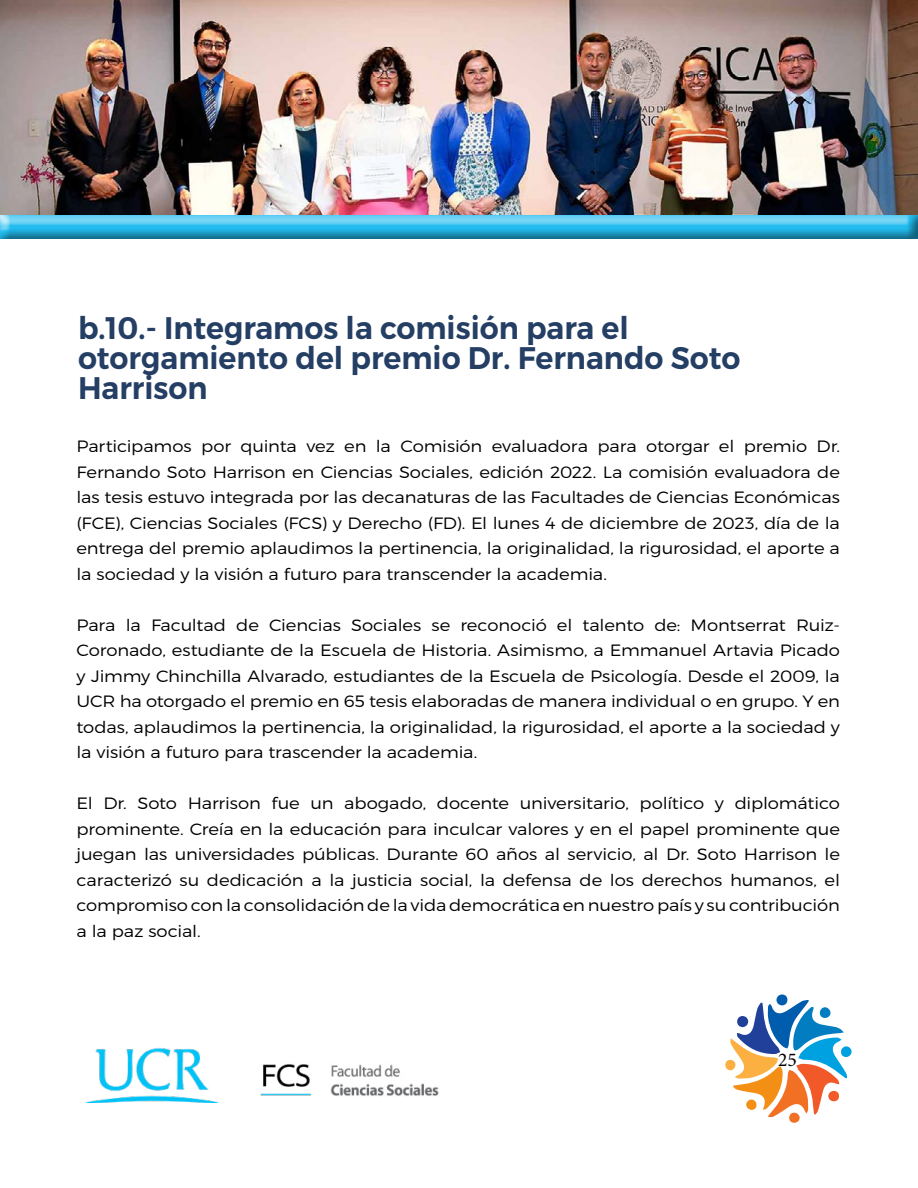
<style>
.page{position:relative;width:918px;height:1188px;background:#fff}
.page>*{position:absolute;margin:0;border:0;box-sizing:border-box;transform-origin:0 0}
.t1{font:31.2px/30px "Trueno S Bd";color:#243e64;scale:.96 1}
.t2{font:19.5px "Minion Pro";color:#000}
.t3{font:16.35px/25.5px "Trueno Lt";letter-spacing:-.005em;color:#000;text-align:justify;scale:1.1 1}
</style>
<div class="page">
<img style="left:260px;top:1064px;width:179px;height:32px">
<img style="left:88px;top:1048px;width:128px;height:54px">
<div style="left:776px;top:994px;width:11px;height:11px;background:#005cad;border-radius:50%"></div>
<div style="left:789px;top:1113px;width:11px;height:10px;background:#f27024;border-radius:50%"></div>
<svg style="left:730px;top:1000px;width:122px;height:117px"></svg>
<div style="left:725px;top:1060px;width:11px;height:10px;background:#fcb042;border-radius:50%"></div>
<div style="left:0;top:207px;width:918px;height:33px;background:#000;opacity:.75"></div>
<img style="left:0;top:0;width:917px;height:214px">
<h1 class="t1" style="left:78px;top:313px;width:692px">b.10.- Integramos la comisión para el otorgamiento del premio Dr. Fernando Soto<br>Harrison</h1>
<p class="t3" style="left:76px;top:434px;width:696px">Participamos por quinta vez en la Comisión evaluadora para otorgar el premio Dr.<br>Fernando Soto Harrison en Ciencias Sociales, edición 2022. La comisión evaluadora de las tesis estuvo integrada por las decanaturas de las Facultades de Ciencias Económicas (FCE), Ciencias Sociales (FCS) y Derecho (FD). El lunes 4 de diciembre de 2023, día de la entrega del premio aplaudimos la pertinencia, la originalidad, la rigurosidad, el aporte a la sociedad y la visión a futuro para transcender la academia.</p>
<p class="t3" style="left:76px;top:612px;width:696px">Para la Facultad de Ciencias Sociales se reconoció el talento de: Montserrat Ruiz-Coronado, estudiante de la Escuela de Historia. Asimismo, a Emmanuel Artavia Picado y Jimmy Chinchilla Alvarado, estudiantes de la Escuela de Psicología. Desde el 2009, la UCR ha otorgado el premio en 65 tesis elaboradas de manera individual o en grupo. Y en todas, aplaudimos la pertinencia, la originalidad, la rigurosidad, el aporte a la sociedad y la visión a futuro para trascender la academia.</p>
<p class="t3" style="left:76px;top:791px;width:696px">El Dr. Soto Harrison fue un abogado, docente universitario, político y diplomático prominente. Creía en la educación para inculcar valores y en el papel prominente que juegan las universidades públicas. Durante 60 años al servicio, al Dr. Soto Harrison le caracterizó su dedicación a la justicia social, la defensa de los derechos humanos, el compromiso con la consolidación de la vida democrática en nuestro país y su contribución a la paz social.</p>
<p class="t2" style="left:778px;top:1047px;width:20px">25</p>
</div>
